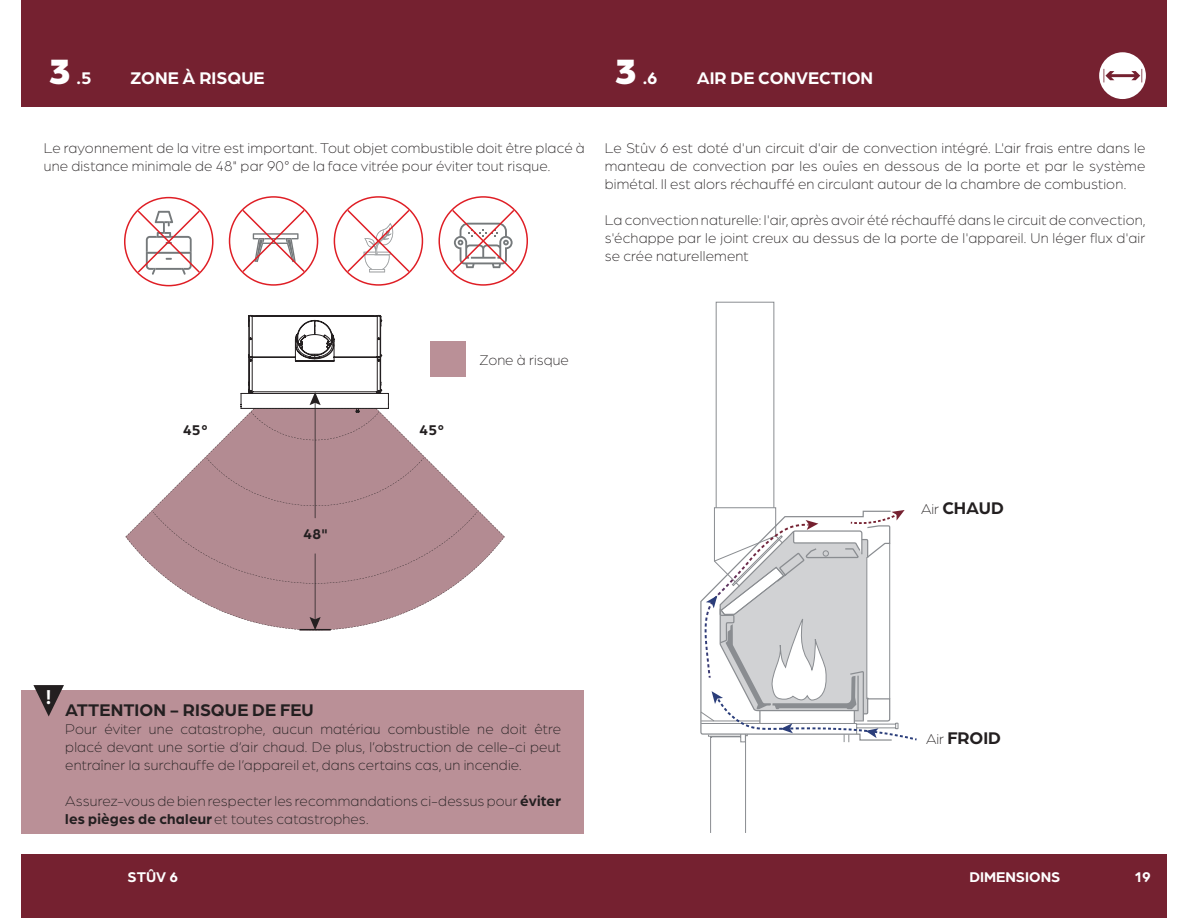
<style>
.page{position:relative;width:1188px;height:918px;background:#fff}
.page>*{position:absolute;margin:0;border:0;box-sizing:border-box;transform-origin:0 0}
.t1{font:900 37.5px "Arboria";color:#fff}
.t2{font:700 21.45px "Arboria";color:#fff}
.t3{font:700 18px "Arboria";color:#231f20}
.t4{font:700 18px "Arboria";color:#fff}
.t5{font:300 15px/18px "Arboria";letter-spacing:.01em;color:#231f20;text-align:justify}
.t6{font:700 15px "Arboria";color:#fff}
.t7{font:700 15px "Arboria";color:#231f20}
.s1{font-weight:900;font-size:37.5px}
.s2{font-weight:300;font-size:15px}
.s3{font-weight:700}
</style>
<div class="page">
<div style="left:21px;top:854px;width:1146px;height:64px;background:#752130"></div>
<div style="left:21px;top:0;width:1146px;height:106px;background:#752130"></div>
<svg style="left:1099px;top:52px;width:47px;height:47px"></svg>
<svg style="left:710px;top:302px;width:139px;height:531px"></svg>
<svg style="left:700px;top:507px;width:217px;height:235px"></svg>
<svg style="left:126px;top:315px;width:379px;height:315px"></svg>
<hr style="left:299px;top:629px;width:32px;height:1px;background:#231f20">
<div style="left:21px;top:690px;width:562px;height:143px;background:#ba9097"></div>
<svg style="left:33px;top:685px;width:31px;height:32px"></svg>
<div style="left:430px;top:342px;width:36px;height:35px;background:#ba9097"></div>
<svg style="left:229px;top:196px;width:89px;height:90px"></svg>
<svg style="left:124px;top:197px;width:90px;height:89px"></svg>
<svg style="left:334px;top:196px;width:89px;height:90px"></svg>
<svg style="left:438px;top:196px;width:90px;height:90px"></svg>
<h1 class="t1" style="left:48px;top:45px;width:24px">3</h1>
<p class="t4" style="left:77px;top:66px;width:16px">.5</p>
<p class="t4" style="left:131px;top:66px;width:135px">ZONE À RISQUE</p>
<p class="t4" style="left:615px;top:66px;width:45px"><span class="s1">3</span> .6</p>
<p class="t4" style="left:697px;top:66px;width:178px">AIR DE CONVECTION</p>
<p class="t5" style="left:44px;top:138px;width:542px">Le rayonnement de la vitre est important. Tout objet combustible doit être placé à une distance minimale de 48" par 90° de la face vitrée pour éviter tout risque.</p>
<p class="t5" style="left:605px;top:138px;width:542px">Le Stûv 6 est doté d'un circuit d'air de convection intégré. L'air frais entre dans le manteau de convection par les ouîes en dessous de la porte et par le système bimétal. Il est alors réchauffé en circulant autour de la chambre de combustion.</p>
<p class="t5" style="left:605px;top:210px;width:542px">La convection naturelle: l'air, après avoir été réchauffé dans le circuit de convection, s'échappe par le joint creux au dessus de la porte de l'appareil. Un léger flux d'air se crée naturellement</p>
<p class="t7" style="left:183px;top:419px;width:27px">45°</p>
<p class="t7" style="left:419px;top:419px;width:27px">45°</p>
<p class="t5" style="left:480px;top:351px;width:91px">Zone à risque</p>
<p class="t7" style="left:303px;top:523px;width:27px">48"</p>
<p class="t3" style="left:921px;top:496px;width:84px"><span class="s2">Air</span> CHAUD</p>
<h2 class="t2" style="left:46px;top:682px;width:7px">!</h2>
<p class="t3" style="left:65px;top:697px;width:250px">ATTENTION - RISQUE DE FEU</p>
<p class="t5" style="left:65px;top:719px;width:497px">Pour éviter une catastrophe, aucun matériau combustible ne doit être placé devant une sortie d’air chaud. De plus, l’obstruction de celle-ci peut entraîner la surchauffe de l’appareil et, dans certains cas, un incendie.</p>
<p class="t5" style="left:65px;top:791px;width:497px">Assurez-vous de bien respecter les recommandations ci-dessus pour <span class="s3">éviter les pièges de chaleur</span>et toutes catastrophes.</p>
<p class="t3" style="left:926px;top:726px;width:77px"><span class="s2">Air</span> FROID</p>
<p class="t6" style="left:128px;top:866px;width:52px">STÛV 6</p>
<p class="t6" style="left:969px;top:866px;width:92px">DIMENSIONS</p>
<p class="t6" style="left:1135px;top:866px;width:18px">19</p>
</div>
